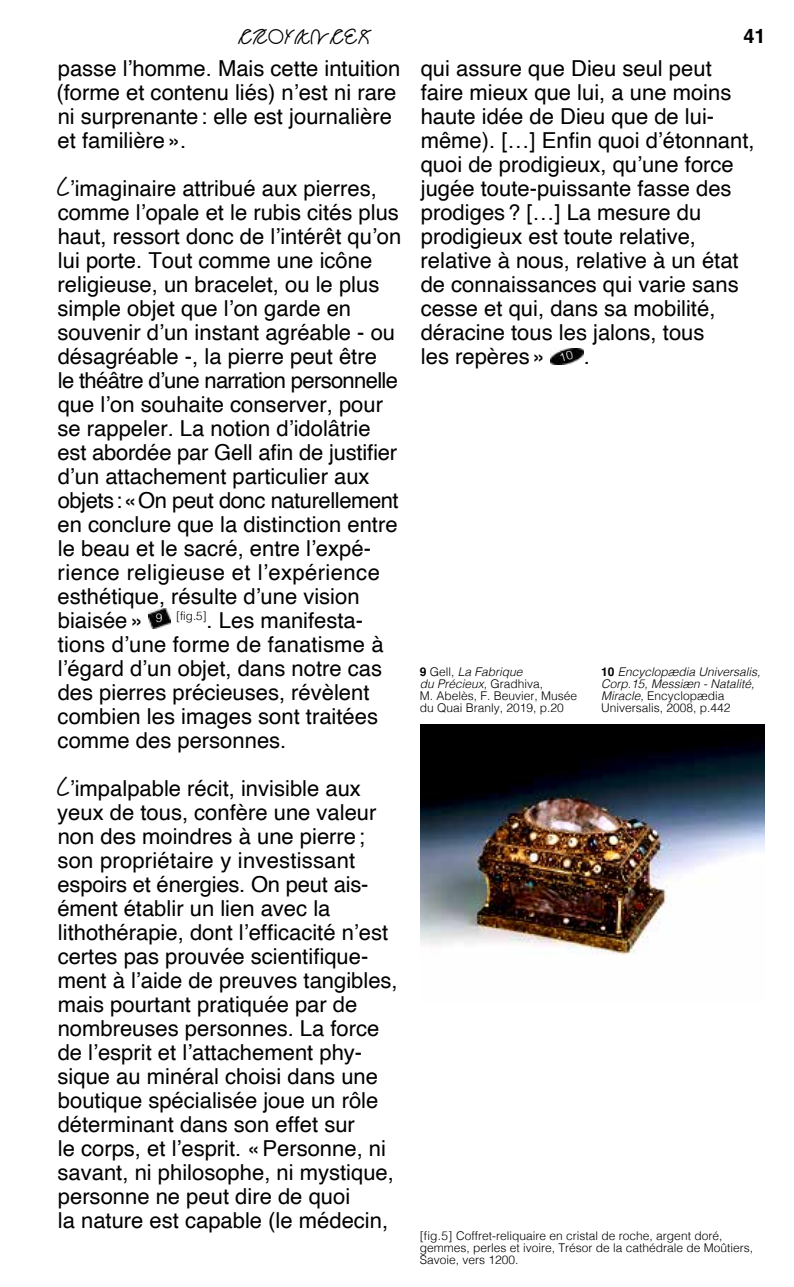
<style>
.page{position:relative;width:794px;height:1287px;background:#fff}
.page>*{position:absolute;margin:0;border:0;box-sizing:border-box;transform-origin:0 0}
.t1{font:22px/24px "Helvetica";color:#000}
.t2{font:20px "Slash Standard";color:#000}
.t3{font:700 20px "Helvetica";color:#000}
.t4{font:300 12px/12px "Helvetica";color:#000}
.t5{font:italic 300 12px/12px "Helvetica";color:#000}
.s1{font-family:"Slash Standard";font-size:26px}
.s2{font-weight:700}
.s3{font-style:italic}
.s4{font-weight:700;font-style:normal}
.s5{font-style:normal}
</style>
<div class="page">
<img style="left:149px;top:609px;width:21px;height:19px">
<img style="left:551px;top:348px;width:33px;height:16px">
<img style="left:420px;top:724px;width:344px;height:231px">
<svg style="left:560px;top:350px;width:13px;height:11px"></svg>
<p class="t2" style="left:238px;top:29px;width:134px">CROYANCES</p>
<p class="t3" style="left:743px;top:20px;width:24px">41</p>
<p class="t1" style="left:56px;top:57px;width:345px">passe l’homme. Mais cette intuition (forme et contenu liés) n’est ni rare ni surprenante: elle est journalière et familière».</p>
<p class="t1" style="left:57px;top:177px;width:346px"><span class="s1">L</span>’imaginaire attribué aux pierres, comme l’opale et le rubis cités plus haut, ressort donc de l’intérêt qu’on lui porte. Tout comme une icône religieuse, un bracelet, ou le plus simple objet que l’on garde en souvenir d’un instant agréable - ou désagréable -, la pierre peut être<br>le théâtre d’une narration personnelle que l’on souhaite conserver, pour se rappeler. La notion d’idolâtrie est abordée par Gell afin de justifier d’un attachement particulier aux objets:«On peut donc naturellement en conclure que la distinction entre le beau et le sacré, entre l’expé&shy;rience religieuse et l’expérience esthétique, résulte d’une vision biaisée» <sup>9</sup> <sup>[fig.5]</sup>. Les manifesta&shy;tions d’une forme de fanatisme à l’égard d’un objet, dans notre cas des pierres précieuses, révèlent combien les images sont traitées comme des personnes.</p>
<p class="t1" style="left:57px;top:777px;width:342px"><span class="s1">L</span>’impalpable récit, invisible aux yeux de tous, confère une valeur non des moindres à une pierre; son propriétaire y investissant espoirs et énergies. On peut ais&shy;ément établir un lien avec la lithothérapie, dont l’efficacité n’est certes pas prouvée scientifique&shy;ment à l’aide de preuves tangibles, mais pourtant pratiquée par de nombreuses personnes. La force de l’esprit et l’attachement phy&shy;sique au minéral choisi dans une boutique spécialisée joue un rôle déterminant dans son effet sur<br>le corps, et l’esprit. «Personne, ni savant, ni philosophe, ni mystique, personne ne peut dire de quoi<br>la nature est capable (le médecin,</p>
<p class="t1" style="left:420px;top:57px;width:335px">qui assure que Dieu seul peut faire mieux que lui, a une moins haute idée de Dieu que de lui&shy;même). […] Enfin quoi d’étonnant, quoi de prodigieux, qu’une force jugée toute-puissante fasse des prodiges? […] La mesure du prodigieux est toute relative, relative à nous, relative à un état de connaissances qui varie sans cesse et qui, dans sa mobilité, déracine tous les jalons, tous<br>les repères»</p>
<p class="t1" style="left:584px;top:345px;width:8px">.</p>
<p class="t4" style="left:420px;top:665px;width:159px"><span class="s2">9</span> Gell, <span class="s3">La Fabrique<br>du Précieux,</span> Gradhiva,<br>M. Abelès, F. Beuvier, Musée du Quai Branly, 2019, p.20</p>
<p class="t5" style="left:601px;top:665px;width:161px"><span class="s4">10</span> Encyclopædia Universalis,<br>Corp.15, Messiæn - Natalité,<br>Miracle, <span class="s5">Encyclopædia<br>Universalis, 2008, p.442</span></p>
<p class="t4" style="left:420px;top:1229px;width:335px">[fig.5] Coffret-reliquaire en cristal de roche, argent doré, gemmes, perles et ivoire, Trésor de la cathédrale de Moûtiers,<br>Savoie, vers 1200.</p>
</div>
